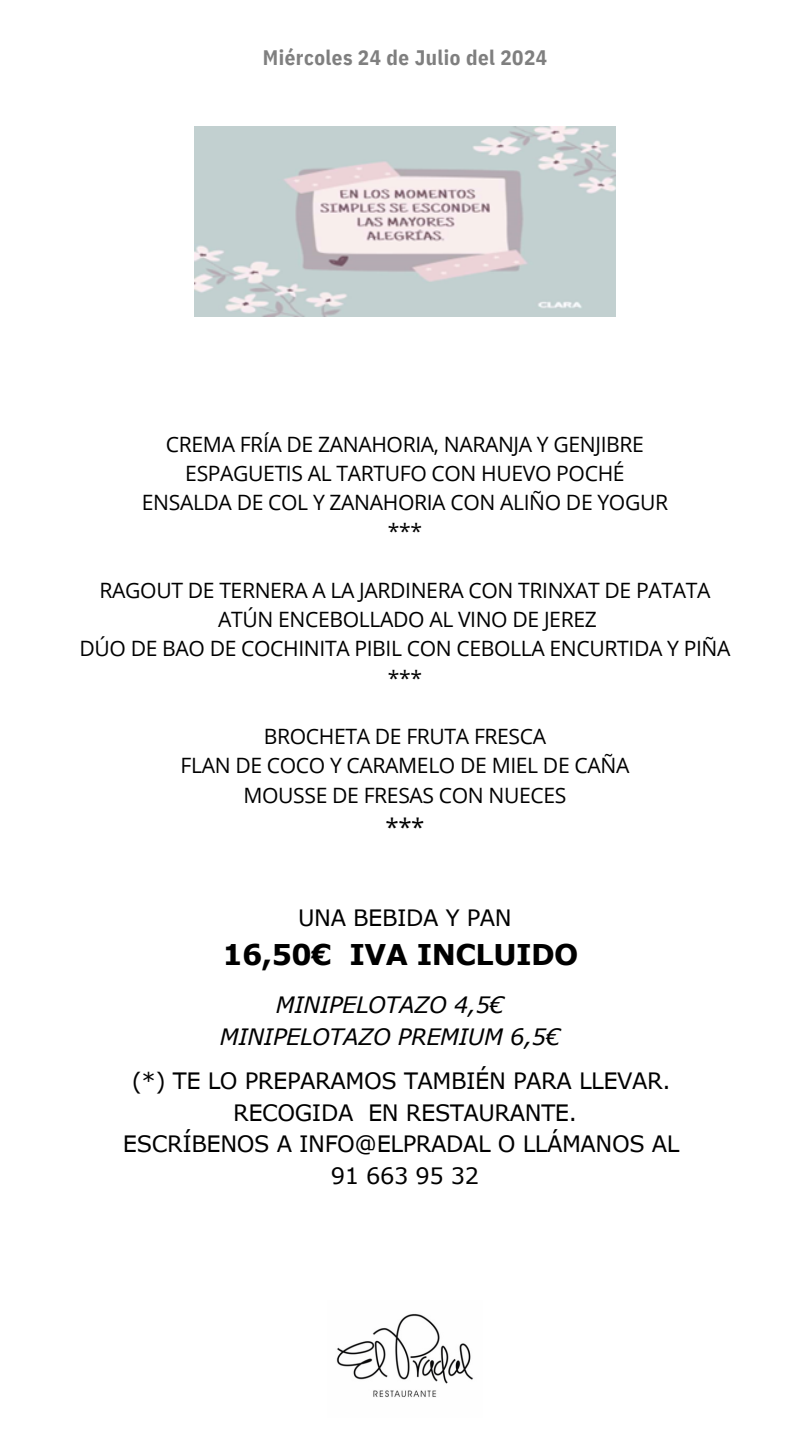
<style>
.page{position:relative;width:810px;height:1440px;background:#fff}
.page>*{position:absolute;margin:0;border:0;box-sizing:border-box;transform-origin:0 0}
.t1{font:700 28.6px "Verdana Pro";letter-spacing:-.015em;color:#000}
.t2{font:24.1px "Open Sans";color:#000}
.t3{font:22.6px/31.5px "Verdana Pro";letter-spacing:-.02em;color:#000;text-align:center}
.t4{font:italic 22.6px/31.5px "Verdana Pro";letter-spacing:-.02em;color:#000;text-align:center}
.t5{font:21.1px/29.2px "Open Sans";letter-spacing:-.015em;color:#000;text-align:center}
.t6{font:700 21px "IBM Plex Sans Cond";letter-spacing:.025em;color:#7f7f7f}
</style>
<div class="page">
<img style="left:336px;top:1314px;width:137px;height:83px">
<img style="left:194px;top:127px;width:422px;height:189px">
<p class="t6" style="left:263px;top:43px;width:286px">Miércoles 24 de Julio del 2024</p>
<p class="t5" style="left:142px;top:429px;width:528px">CREMA FRÍA DE ZANAHORIA, NARANJA Y GENJIBRE<br>ESPAGUETIS AL TARTUFO CON HUEVO POCHÉ<br>ENSALDA DE COL Y ZANAHORIA CON ALIÑO DE YOGUR ***</p>
<h2 class="t5" style="left:79px;top:575px;width:653px">RAGOUT DE TERNERA A LA JARDINERA CON TRINXAT DE PATATA ATÚN ENCEBOLLADO AL VINO DE JEREZ<br>DÚO DE BAO DE COCHINITA PIBIL CON CEBOLLA ENCURTIDA Y PIÑA ***</h2>
<h2 class="t5" style="left:181px;top:721px;width:450px">BROCHETA DE FRUTA FRESCA<br>FLAN DE COCO Y CARAMELO DE MIEL DE CAÑA<br>MOUSSE DE FRESAS CON NUECES</h2>
<h2 class="t2" style="left:385px;top:810px;width:41px">***</h2>
<h1 class="t3" style="left:298px;top:902px;width:215px">UNA BEBIDA Y PAN</h1>
<h1 class="t1" style="left:222px;top:936px;width:358px">16,50€ IVA INCLUIDO</h1>
<h2 class="t4" style="left:220px;top:989px;width:342px">MINIPELOTAZO 4,5€<br>MINIPELOTAZO PREMIUM 6,5€</h2>
<h2 class="t3" style="left:123px;top:1064px;width:558px">(*) TE LO PREPARAMOS TAMBIÉN PARA LLEVAR.<br>RECOGIDA EN RESTAURANTE.<br>ESCRÍBENOS A INFO@ELPRADAL O LLÁMANOS AL<br>91 663 95 32</h2>
</div>
